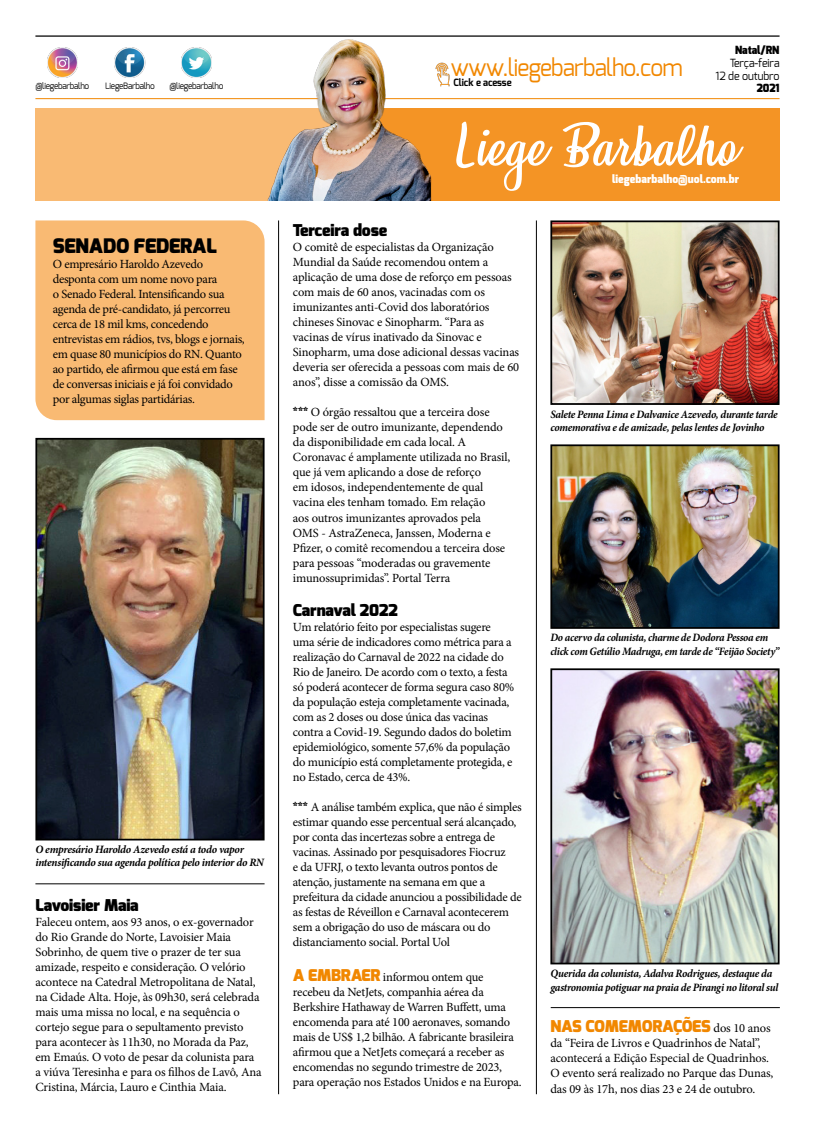
<style>
.page{position:relative;width:815px;height:1124px;background:#fff}
.page>*{position:absolute;margin:0;border:0;box-sizing:border-box;transform-origin:0 0}
.t1{font:51.25px "Honeymoon Personal Use";color:#fff}
.t2{font:23.88px "Exo";letter-spacing:-.03em;color:#f18700;scale:.95 1}
.t3{font:900 20px "Exo";letter-spacing:-.01em;color:#000}
.t4{font:900 16.25px "Exo";letter-spacing:-.01em;color:#000}
.t5{font:900 16.25px "Exo";letter-spacing:-.03em;color:#f18700}
.t6{font:12.5px/15px "Minion Pro";letter-spacing:-.015em;color:#000}
.t7{font:italic 700 11.25px/13.5px "Minion Pro";letter-spacing:-.03em;color:#000;scale:.96 1}
.t8{font:italic 700 11.25px/13.5px "Minion Pro";letter-spacing:-.03em;color:#000;scale:.94 1}
.t9{font:italic 700 11.25px/13.5px "Minion Pro";letter-spacing:-.03em;color:#000}
.t10{font:900 11.25px "Exo";color:#fff;scale:.95 1}
.t11{font:11.25px/12.5px "Exo";letter-spacing:-.01em;color:#000;text-align:right;scale:.95 1}
.t12{font:900 11.25px "Exo";letter-spacing:-.01em;color:#000;scale:.95 1}
.t13{font:700 10px "Exo";letter-spacing:-.01em;color:#000;scale:.95 1}
.t14{font:8.75px "Exo";letter-spacing:-.03em;color:#000;scale:.95 1}
.s1{font-family:"Exo";font-weight:900}
.s2{font-family:"Exo";font-weight:900;font-size:16.25px;color:#f18700}
.s3{font-family:"Minion Pro";font-weight:400;font-size:12.5px;color:#000}
</style>
<div class="page">
<hr style="left:35px;top:35px;width:745px;height:2px;background:#000">
<hr style="left:35px;top:98px;width:745px;height:1px;background:#f18700">
<img style="left:47px;top:47px;width:31px;height:30px">
<img style="left:114px;top:47px;width:31px;height:30px">
<img style="left:181px;top:47px;width:31px;height:30px">
<div style="left:35px;top:108px;width:745px;height:93px;background:#f9ba73"></div>
<div style="left:331px;top:108px;width:449px;height:93px;background:#f49425"></div>
<img style="left:242px;top:35px;width:235px;height:166px">
<hr style="left:278px;top:220px;width:1px;height:873px;background:#000">
<hr style="left:536px;top:220px;width:1px;height:873px;background:#000">
<hr style="left:551px;top:1007px;width:229px;height:1px;background:#000">
<img style="left:553px;top:671px;width:224px;height:290px">
<div style="left:550px;top:668px;width:230px;height:296px;border:2px solid #000"></div>
<img style="left:553px;top:447px;width:224px;height:178px">
<div style="left:550px;top:444px;width:230px;height:184px;border:2px solid #000"></div>
<img style="left:553px;top:223px;width:224px;height:179px">
<div style="left:550px;top:220px;width:230px;height:185px;border:2px solid #000"></div>
<div style="left:35px;top:220px;width:230px;height:200px;background:#f9ba73"></div>
<img style="left:429px;top:61px;width:27px;height:26px">
<hr style="left:35px;top:883px;width:230px;height:1px;background:#000">
<img style="left:38px;top:441px;width:224px;height:396px">
<div style="left:35px;top:438px;width:230px;height:402px;border:2px solid #000"></div>
<p class="t14" style="left:35px;top:80px;width:58px">@liegebarbalho</p>
<p class="t14" style="left:105px;top:80px;width:54px">LiegeBarbalho</p>
<p class="t14" style="left:169px;top:80px;width:58px">@liegebarbalho</p>
<h3 class="t3" style="left:53px;top:232px;width:166px">SENADO FEDERAL</h3>
<p class="t6" style="left:53px;top:256px;width:194px">O empresário Haroldo Azevedo desponta com um nome novo para<br>o Senado Federal. Intensificando sua agenda de pré-candidato, já percorreu cerca de 18 mil kms, concedendo entrevistas em rádios, tvs, blogs e jornais, em quase 80 municípios do RN. Quanto ao partido, ele afirmou que está em fase de conversas iniciais e já foi convidado por algumas siglas partidárias.</p>
<p class="t9" style="left:35px;top:841px;width:230px">O empresário Haroldo Azevedo está a todo vapor intensificando sua agenda política pelo interior do RN</p>
<h3 class="t4" style="left:35px;top:894px;width:105px">Lavoisier Maia</h3>
<p class="t6" style="left:35px;top:914px;width:228px">Faleceu ontem, aos 93 anos, o ex-governador do Rio Grande do Norte, Lavoisier Maia Sobrinho, de quem tive o prazer de ter sua amizade, respeito e consideração. O velório acontece na Catedral Metropolitana de Natal, na Cidade Alta. Hoje, às 09h30, será celebrada mais uma missa no local, e na sequência o cortejo segue para o sepultamento previsto para acontecer às 11h30, no Morada da Paz, em Emaús. O voto de pesar da colunista para a viúva Teresinha e para os filhos de Lavô, Ana Cristina, Márcia, Lauro e Cinthia Maia.</p>
<p class="t12" style="left:735px;top:43px;width:48px">Natal/RN</p>
<p class="t11" style="left:716px;top:57px;width:69px">Terça-feira<br>12 de outubro</p>
<p class="t12" style="left:757px;top:81px;width:26px">2021</p>
<h2 class="t2" style="left:451px;top:52px;width:246px">www.liegebarbalho.com</h2>
<p class="t13" style="left:454px;top:76px;width:63px">Click e acesse</p>
<h1 class="t1" style="left:458px;top:117px;width:281px">Liege Barbalho</h1>
<p class="t10" style="left:612px;top:171px;width:135px">liegebarbalho@uol.com.br</p>
<h3 class="t4" style="left:293px;top:220px;width:96px">Terceira dose</h3>
<p class="t6" style="left:293px;top:240px;width:228px">O comitê de especialistas da Organização Mundial da Saúde recomendou ontem a aplicação de uma dose de reforço em pessoas com mais de 60 anos, vacinadas com os imunizantes anti-Covid dos laboratórios chineses Sinovac e Sinopharm. “Para as vacinas de vírus inativado da Sinovac e Sinopharm, uma dose adicional dessas vacinas deveria ser oferecida a pessoas com mais de 60 anos”, disse a comissão da OMS.</p>
<p class="t6" style="left:293px;top:405px;width:219px"><span class="s1">***</span> O órgão ressaltou que a terceira dose pode ser de outro imunizante, dependendo da disponibilidade em cada local. A Coronavac é amplamente utilizada no Brasil, que já vem aplicando a dose de reforço<br>em idosos, independentemente de qual vacina eles tenham tomado. Em relação<br>aos outros imunizantes aprovados pela<br>OMS - AstraZeneca, Janssen, Moderna e Pfizer, o comitê recomendou a terceira dose para pessoas “moderadas ou gravemente imunossuprimidas”. Portal Terra</p>
<h3 class="t4" style="left:293px;top:599px;width:106px">Carnaval 2022</h3>
<p class="t6" style="left:293px;top:619px;width:223px">Um relatório feito por especialistas sugere uma série de indicadores como métrica para a realização do Carnaval de 2022 na cidade do Rio de Janeiro. De acordo com o texto, a festa só poderá acontecer de forma segura caso 80% da população esteja completamente vacinada, com as 2 doses ou dose única das vacinas contra a Covid-19. Segundo dados do boletim epidemiológico, somente 57,6% da população do município está completamente protegida, e no Estado, cerca de 43%.</p>
<p class="t6" style="left:293px;top:799px;width:230px"><span class="s1">***</span> A análise também explica, que não é simples estimar quando esse percentual será alcançado, por conta das incertezas sobre a entrega de vacinas. Assinado por pesquisadores Fiocruz<br>e da UFRJ, o texto levanta outros pontos de atenção, justamente na semana em que a prefeitura da cidade anunciou a possibilidade de as festas de Réveillon e Carnaval acontecerem sem a obrigação do uso de máscara ou do distanciamento social. Portal Uol</p>
<p class="t6" style="left:293px;top:969px;width:230px"><span class="s2">A EMBRAER</span> informou ontem que recebeu da NetJets, companhia aérea da Berkshire Hathaway de Warren Buffett, uma encomenda para até 100 aeronaves, somando mais de US$ 1,2 bilhão. A fabricante brasileira afirmou que a NetJets começará a receber as encomendas no segundo trimestre de 2023, para operação nos Estados Unidos e na Europa.</p>
<p class="t7" style="left:550px;top:407px;width:238px">Salete Penna Lima e Dalvanice Azevedo, durante tarde comemorativa e de amizade, pelas lentes de Jovinho</p>
<p class="t8" style="left:550px;top:630px;width:245px">Do acervo da colunista, charme de Dodora Pessoa em click com Getúlio Madruga, em tarde de “Feijão Society”</p>
<p class="t7" style="left:550px;top:966px;width:239px">Querida da colunista, Adalva Rodrigues, destaque da gastronomia potiguar na praia de Pirangi no litoral sul</p>
<h3 class="t5" style="left:550px;top:1015px;width:222px">NAS COMEMORAÇÕES <span class="s3">dos 10 anos</span></h3>
<p class="t6" style="left:550px;top:1035px;width:224px">da “Feira de Livros e Quadrinhos de Natal”, acontecerá a Edição Especial de Quadrinhos.<br>O evento será realizado no Parque das Dunas, das 09 às 17h, nos dias 23 e 24 de outubro.</p>
</div>
